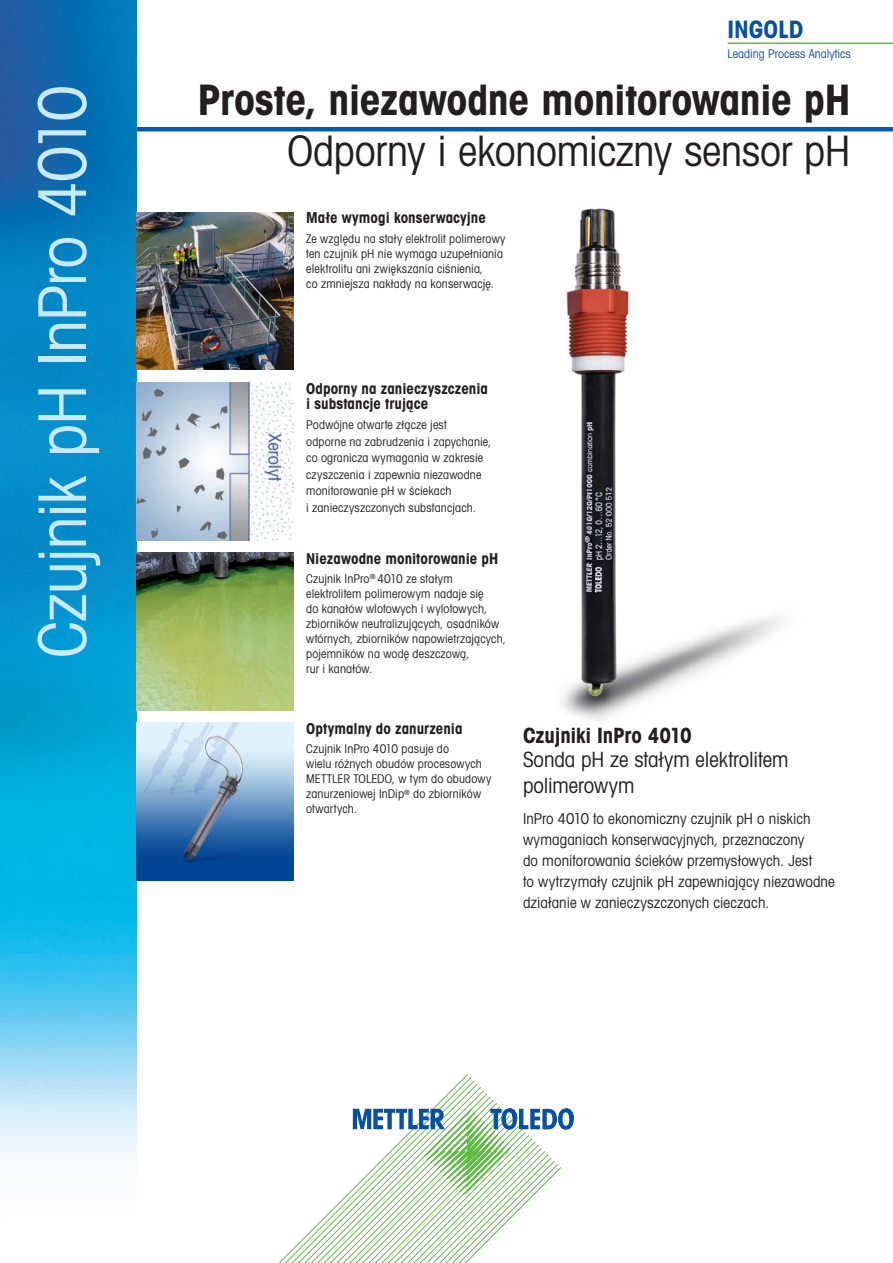
<style>
.page{position:relative;width:893px;height:1263px;background:#fff}
.page>*{position:absolute;margin:0;border:0;box-sizing:border-box;transform-origin:0 0}
.t1{font:66px "Avant Gardefor MT Bk";letter-spacing:-.02em;color:#c6eafa}
.t2{font:42px "Avant Gardefor MT Bd";letter-spacing:-.01em;color:#231f20}
.t3{font:42px "Avant Gardefor MT Bk";letter-spacing:-.005em;color:#231f20}
.t4{font:24px "Avant Gardefor MT Bd";color:#0a4fa2}
.t5{font:21px/25.5px "Avant Gardefor MT Bk";color:#231f20}
.t6{font:21px "Avant Gardefor MT Bd";letter-spacing:-.015em;color:#231f20}
.t7{font:15px/21px "Avant Gardefor MT Bk";color:#231f20}
.t8{font:15px/15px "Avant Gardefor MT Bd";color:#231f20}
.t9{font:12px/15px "Avant Gardefor MT Bk";letter-spacing:.01em;color:#231f20}
.t10{font:12px "Avant Gardefor MT Bk";color:#0a4fa2}
</style>
<div class="page">
<hr style="left:0;top:127px;width:893px;height:4px;background:#015bab">
<img style="left:0;top:0;width:136px;height:1159px">
<img style="left:136px;top:213px;width:157px;height:157px">
<img style="left:136px;top:383px;width:157px;height:157px">
<img style="left:136px;top:553px;width:157px;height:157px">
<img style="left:136px;top:723px;width:157px;height:157px">
<svg style="left:278px;top:1074px;width:256px;height:189px"></svg>
<svg style="left:353px;top:1108px;width:221px;height:87px"></svg>
<img style="left:562px;top:208px;width:221px;height:512px">
<hr style="left:727px;top:42px;width:166px;height:2px;background:#60bb46">
<h3 class="t4" style="left:727px;top:14px;width:77px">INGOLD</h3>
<p class="t10" style="left:727px;top:46px;width:125px">Leading Process Analytics</p>
<h1 class="t1" style="left:22px;top:658px;width:574px;rotate:-90deg">Czujnik pH InPro 4010</h1>
<h2 class="t2" style="left:198px;top:73px;width:654px">Proste, niezawodne monitorowanie pH</h2>
<h2 class="t3" style="left:288px;top:125px;width:564px">Odporny i ekonomiczny sensor pH</h2>
<p class="t8" style="left:306px;top:210px;width:181px">Małe wymogi konserwacyjne</p>
<p class="t9" style="left:306px;top:231px;width:201px">Ze względu na stały elektrolit polimerowy ten czujnik pH nie wymaga uzupełniania elektrolitu ani zwiększania ciśnienia,<br>co zmniejsza nakłady na konserwację.</p>
<p class="t8" style="left:306px;top:380px;width:183px">Odporny na zanieczyszczenia i substancje trujące</p>
<p class="t9" style="left:306px;top:416px;width:187px;line-height:16.5px">Podwójne otwarte złącze jest<br>odporne na zabrudzenia i zapychanie, co ogranicza wymagania w zakresie czyszczenia i zapewnia niezawodne monitorowanie pH w ściekach<br>i zanieczyszczonych substancjach.</p>
<p class="t8" style="left:306px;top:550px;width:194px">Niezawodne monitorowanie pH</p>
<p class="t9" style="left:306px;top:571px;width:201px">Czujnik InPro<sup>®</sup> 4010 ze stałym elektrolitem polimerowym nadaje się<br>do kanałów wlotowych i wylotowych, zbiorników neutralizujących, osadników wtórnych, zbiorników napowietrzających, pojemników na wodę deszczową,<br>rur i kanałów.</p>
<p class="t8" style="left:306px;top:720px;width:158px">Optymalny do zanurzenia</p>
<p class="t9" style="left:306px;top:741px;width:187px">Czujnik InPro 4010 pasuje do<br>wielu różnych obudów procesowych<br>METTLER TOLEDO, w tym do obudowy zanurzeniowej InDip<sup>®</sup> do zbiorników otwartych.</p>
<h3 class="t6" style="left:523px;top:722px;width:170px">Czujniki InPro 4010</h3>
<h3 class="t5" style="left:523px;top:746px;width:267px">Sonda pH ze stałym elektrolitem polimerowym</h3>
<p class="t7" style="left:523px;top:808px;width:313px">InPro 4010 to ekonomiczny czujnik pH o niskich wymaganiach konserwacyjnych, przeznaczony<br>do monitorowania ścieków przemysłowych. Jest<br>to wytrzymały czujnik pH zapewniający niezawodne działanie w zanieczyszczonych cieczach.</p>
</div>
